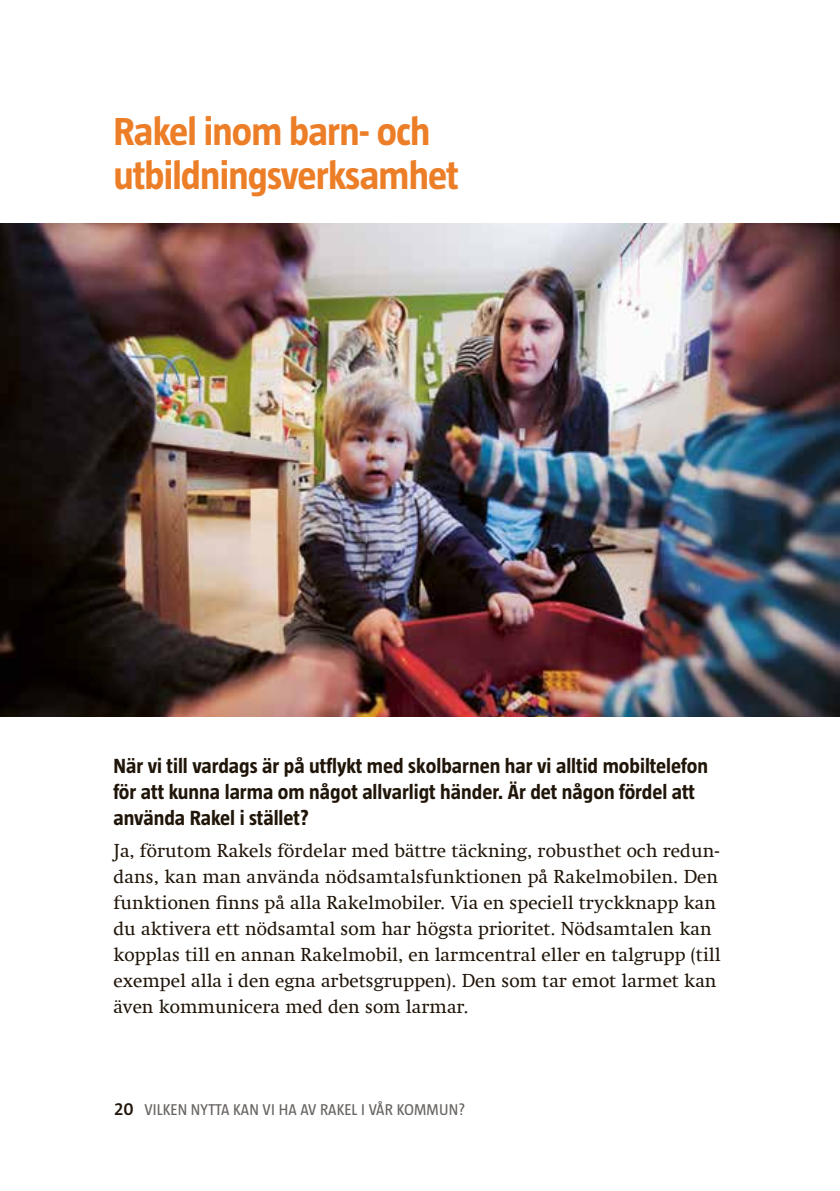
<style>
.page{position:relative;width:840px;height:1191px;background:#fff}
.page>*{position:absolute;margin:0;border:0;box-sizing:border-box;transform-origin:0 0}
.t1{font:700 40px/44px "Taz";letter-spacing:-.02em;color:#ed7e28}
.t2{font:700 21px/26px "Taz";color:#201509}
.t3{font:19px/26px "Swift Com";color:#201509}
.t4{font:16px "Taz";letter-spacing:.01em;color:#686462}
.s1{font-weight:600;font-size:18px;color:#201509}
</style>
<div class="page">
<img style="left:0;top:223px;width:839px;height:493px">
<h1 class="t1" style="left:113px;top:109px;width:346px">Rakel inom barn- och utbildningsverksamhet</h1>
<p class="t2" style="left:113px;top:752px;width:595px">När vi till vardags är på utflykt med skolbarnen har vi alltid mobiltelefon för att kunna larma om något allvarligt händer. Är det någon fördel att använda Rakel i stället?</p>
<p class="t3" style="left:113px;top:837px;width:608px">Ja, förutom Rakels fördelar med bättre täckning, robusthet och redun&shy;dans, kan man använda nödsamtalsfunktionen på Rakelmobilen. Den funktionen finns på alla Rakelmobiler. Via en speciell tryckknapp kan du aktivera ett nödsamtal som har högsta prioritet. Nödsamtalen kan kopplas till en annan Rakelmobil, en larmcentral eller en talgrupp (till exempel alla i den egna arbetsgruppen). Den som tar emot larmet kan även kommunicera med den som larmar.</p>
<p class="t4" style="left:114px;top:1100px;width:352px"><span class="s1">20</span> VILKEN NYTTA KAN VI HA AV RAKEL I VÅR KOMMUN?</p>
</div>
